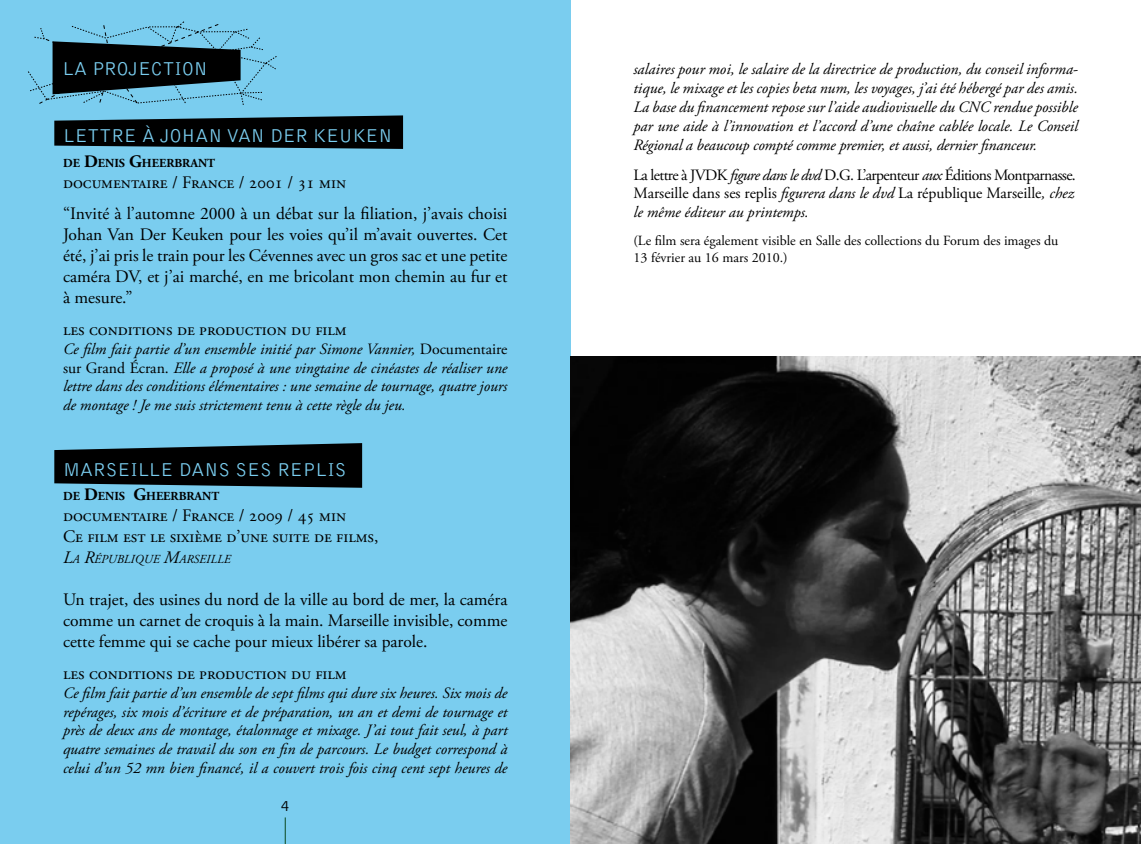
<style>
.page{position:relative;width:1141px;height:844px;background:#fff}
.page>*{position:absolute;margin:0;border:0;box-sizing:border-box;transform-origin:0 0}
.t1{font:300 19.25px "Bell Gothic";color:#7acdef}
.t2{font:17.5px/21px "Adobe Garamond Pro";color:#000}
.t3{font:italic 15.75px/18.9px "Adobe Garamond Pro";color:#000;text-align:justify}
.t4{font:15.75px/18.9px "Adobe Garamond Pro";letter-spacing:-.04em;color:#000;text-align:justify}
.t5{font:300 15.75px "Bell Gothic";color:#000}
.t6{font:14px/16.8px "Adobe Garamond Pro";color:#000}
.t7{font:700 12.25px "Adobe Garamond Pro";color:#000}
.t8{font:italic 12.25px "Adobe Garamond Pro";color:#000}
.s1{font-style:italic}
.s2{font-size:17.5px}
.s3{font-style:normal}
</style>
<div class="page">
<div style="left:0;top:0;width:570px;height:843px;background:#7acdef"></div>
<svg style="left:285px;top:817px;width:1px;height:26px"></svg>
<svg style="left:54px;top:115px;width:349px;height:34px;background:#111c21"></svg>
<svg style="left:54px;top:443px;width:308px;height:44px;background:#0e171b"></svg>
<svg style="left:28px;top:21px;width:249px;height:84px"></svg>
<img style="left:570px;top:356px;width:571px;height:487px">
<p class="t1" style="left:62px;top:59px;width:147px">LA PROJ ECTION</p>
<p class="t3" style="left:633px;top:60px;width:446px">salaires pour moi, le salaire de la directrice de production, du conseil informa&shy;tique, le mixage et les copies beta num, les voyages, j’ai été hébergé par des amis.<br>La base du financement repose sur l’aide audiovisuelle du CNC rendue possible par une aide à l’innovation et l’accord d’une chaîne cablée locale. Le Conseil Régional a beaucoup compté comme premier, et aussi, dernier financeur.</p>
<p class="t4" style="left:633px;top:166px;width:444px">La lettre à JVDK <span class="s1">figure dans le dvd</span> D.G. L’arpenteur <span class="s1">aux</span> Éditions Montparnasse.<br>Marseille dans ses replis <span class="s1">figurera dans le dvd</span> La république Marseille<span class="s1">, chez le même éditeur au printemps.</span></p>
<p class="t6" style="left:633px;top:232px;width:426px">(Le film sera également visible en Salle des collections du Forum des images du<br>13 février au 16 mars 2010.)</p>
<p class="t1" style="left:63px;top:125px;width:331px">LETTRE À JOHAN VAN DER KEUKEN</p>
<p class="t7" style="left:63px;top:155px;width:154px">DE <span class="s2">D</span>ENIS <span class="s2">G</span>HEERBRANT</p>
<p class="t2" style="left:63px;top:167px;width:446px;line-height:31.5px">documentaire / France / 2001 / 31 min<br>“Invité à l’automne 2000 à un débat sur la filiation, j’avais choisi</p>
<p class="t2" style="left:63px;top:224px;width:446px;text-align:justify">Johan Van Der Keuken pour les voies qu’il m’avait ouvertes. Cet été, j’ai pris le train pour les Cévennes avec un gros sac et une petite caméra DV, et j’ai marché, en me bricolant mon chemin au fur et à mesure.”</p>
<p class="t2" style="left:63px;top:319px;width:285px">les conditions de production du film</p>
<p class="t3" style="left:63px;top:339px;width:446px">Ce film fait partie d’un ensemble initié par Simone Vannier, <span class="s3">Documentaire sur Grand Écran.</span> Elle a proposé à une vingtaine de cinéastes de réaliser une lettre dans des conditions élémentaires : une semaine de tournage, quatre jours de montage ! Je me suis strictement tenu à cette règle du jeu.</p>
<p class="t1" style="left:63px;top:458px;width:285px">MARSEILLE DANS SES REPLIS</p>
<p class="t7" style="left:63px;top:489px;width:158px">DE <span class="s2">D</span>ENIS <span class="s2">G</span>HEERBRANT</p>
<p class="t2" style="left:63px;top:505px;width:317px">documentaire / France / 2009 / 45 min<br>Ce film est le sixième d’une suite de films,</p>
<p class="t8" style="left:63px;top:551px;width:169px"><span class="s2">L</span>A <span class="s2">R</span>ÉPUBLIQUE <span class="s2">M</span>ARSEILL E</p>
<p class="t2" style="left:63px;top:589px;width:446px;text-align:justify">Un trajet, des usines du nord de la ville au bord de mer, la caméra comme un carnet de croquis à la main. Marseille invisible, comme cette femme qui se cache pour mieux libérer sa parole.</p>
<p class="t2" style="left:63px;top:663px;width:285px">les conditions de production du film</p>
<p class="t3" style="left:63px;top:683px;width:446px">Ce film fait partie d’un ensemble de sept films qui dure six heures. Six mois de repérages, six mois d’écriture et de préparation, un an et demi de tournage et près de deux ans de montage, étalonnage et mixage. J’ai tout fait seul, à part quatre semaines de travail du son en fin de parcours. Le budget correspond à celui d’un 52 mn bien financé, il a couvert trois fois cinq cent sept heures de</p>
<p class="t5" style="left:281px;top:797px;width:10px">4</p>
</div>
